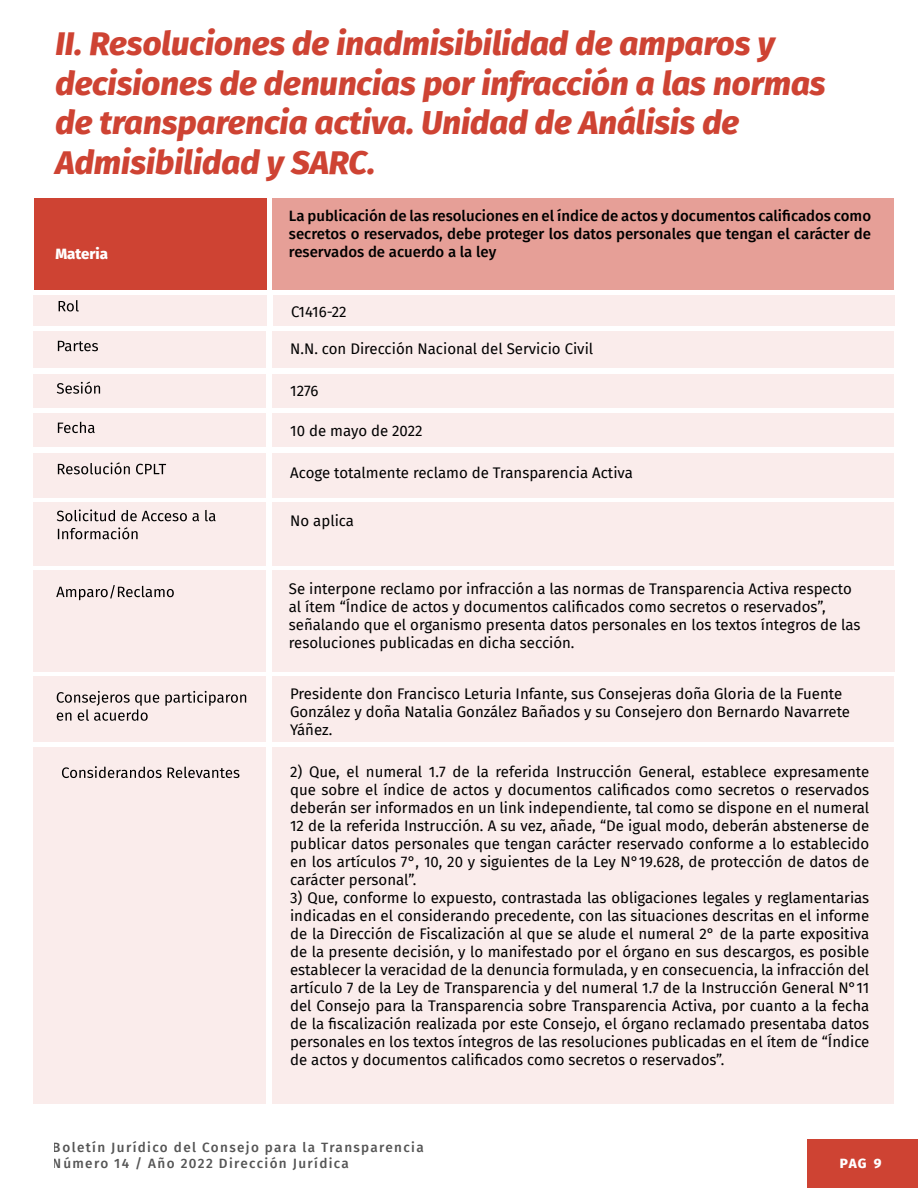
<style>
.page{position:relative;width:918px;height:1188px;background:#fff}
.page>*{position:absolute;margin:0;border:0;box-sizing:border-box;transform-origin:0 0}
.t1{font:italic 800 33px/39.6px "Fira Sans";color:#ce4333}
.t2{font:15px/18px "Fira Sans";color:#000}
.t3{font:500 15px/18px "Fira Sans";color:#000;text-align:justify}
.t4{font:800 15px "Fira Sans";color:#fff}
.t5{font:500 13.5px/16.2px "Fira Sans";letter-spacing:.1em;color:#000}
.t6{font:800 13.5px "Fira Sans";color:#fff}
</style>
<div class="page">
<div style="left:807px;top:1140px;width:111px;height:48px;background:#ce4333"></div>
<div style="left:34px;top:198px;width:233px;height:91px;background:#ce4333"></div>
<div style="left:272px;top:198px;width:622px;height:91px;background:#e69f97"></div>
<div style="left:33px;top:295px;width:234px;height:31px;background:#faeceb"></div>
<div style="left:273px;top:295px;width:621px;height:31px;background:#faeceb"></div>
<svg style="left:59px;top:300px;width:20px;height:11px"></svg>
<div style="left:34px;top:331px;width:232px;height:37px;background:#faeceb"></div>
<div style="left:272px;top:331px;width:622px;height:37px;background:#faeceb"></div>
<svg style="left:58px;top:341px;width:40px;height:10px"></svg>
<div style="left:34px;top:375px;width:232px;height:33px;background:#faeceb"></div>
<div style="left:272px;top:375px;width:622px;height:33px;background:#faeceb"></div>
<svg style="left:57px;top:382px;width:43px;height:12px"></svg>
<div style="left:34px;top:453px;width:232px;height:44px;background:#faeceb"></div>
<div style="left:272px;top:453px;width:622px;height:44px;background:#faeceb"></div>
<svg style="left:58px;top:462px;width:108px;height:12px"></svg>
<div style="left:34px;top:570px;width:232px;height:102px;background:#faeceb"></div>
<div style="left:272px;top:570px;width:622px;height:102px;background:#faeceb"></div>
<svg style="left:56px;top:585px;width:118px;height:15px"></svg>
<div style="left:34px;top:414px;width:232px;height:33px;background:#faeceb"></div>
<div style="left:272px;top:414px;width:622px;height:33px;background:#faeceb"></div>
<svg style="left:58px;top:422px;width:37px;height:11px"></svg>
<div style="left:34px;top:502px;width:232px;height:64px;background:#faeceb"></div>
<div style="left:272px;top:502px;width:622px;height:64px;background:#faeceb"></div>
<svg style="left:58px;top:527px;width:80px;height:12px"></svg>
<svg style="left:57px;top:509px;width:159px;height:12px"></svg>
<div style="left:34px;top:676px;width:232px;height:66px;background:#faeceb"></div>
<div style="left:272px;top:676px;width:622px;height:66px;background:#faeceb"></div>
<svg style="left:57px;top:691px;width:189px;height:30px"></svg>
<div style="left:34px;top:747px;width:232px;height:356px;background:#faeceb"></div>
<div style="left:272px;top:747px;width:622px;height:356px;background:#faeceb"></div>
<svg style="left:62px;top:766px;width:177px;height:12px"></svg>
<h1 class="t1" style="left:55px;top:21px;width:772px">II. Resoluciones de inadmisibilidad de amparos y decisiones de denuncias por infracción a las normas de transparencia activa. Unidad de Análisis de Admisibilidad y SARC.</h1>
<p class="t4" style="left:55px;top:241px;width:54px">Materia</p>
<p class="t3" style="left:289px;top:206px;width:584px">La publicación de las resoluciones en el índice de actos y documentos calificados como secretos o reservados, debe proteger los datos personales que tengan el carácter de reservados de acuerdo a la ley</p>
<p class="t2" style="left:291px;top:302px;width:57px">C1416-22</p>
<p class="t2" style="left:290px;top:339px;width:305px">N.N. con Dirección Nacional del Servicio Civil</p>
<p class="t2" style="left:290px;top:382px;width:30px">1276</p>
<p class="t2" style="left:290px;top:421px;width:134px">10 de mayo de 2022</p>
<p class="t2" style="left:290px;top:463px;width:344px">Acoge totalmente reclamo de Transparencia Activa</p>
<p class="t2" style="left:290px;top:511px;width:65px">No aplica</p>
<p class="t2" style="left:289px;top:579px;width:573px">Se interpone reclamo por infracción a las normas de Transparencia Activa respecto al ítem “Índice de actos y documentos calificados como secretos o reservados”, señalando que el organismo presenta datos personales en los textos íntegros de las resoluciones publicadas en dicha sección.</p>
<p class="t2" style="left:290px;top:684px;width:562px">Presidente don Francisco Leturia Infante, sus Consejeras doña Gloria de la Fuente<br>González y doña Natalia González Bañados y su Consejero don Bernardo Navarrete<br>Yáñez.</p>
<p class="t2" style="left:290px;top:763px;width:581px;text-align:justify">2) Que, el numeral 1.7 de la referida Instrucción General, establece expresamente que sobre el índice de actos y documentos calificados como secretos o reservados deberán ser informados en un link independiente, tal como se dispone en el numeral 12 de la referida Instrucción. A su vez, añade, “De igual modo, deberán abstenerse de publicar datos personales que tengan carácter reservado conforme a lo establecido en los artículos 7°, 10, 20 y siguientes de la Ley N°19.628, de protección de datos de carácter personal”.</p>
<p class="t2" style="left:290px;top:889px;width:581px;text-align:justify">3) Que, conforme lo expuesto, contrastada las obligaciones legales y reglamentarias indicadas en el considerando precedente, con las situaciones descritas en el informe de la Dirección de Fiscalización al que se alude el numeral 2° de la parte expositiva de la presente decisión, y lo manifestado por el órgano en sus descargos, es posible establecer la veracidad de la denuncia formulada, y en consecuencia, la infracción del artículo 7 de la Ley de Transparencia y del numeral 1.7 de la Instrucción General N°11 del Consejo para la Transparencia sobre Transparencia Activa, por cuanto a la fecha de la fiscalización realizada por este Consejo, el órgano reclamado presentaba datos personales en los textos íntegros de las resoluciones publicadas en el ítem de “Índice de actos y documentos calificados como secretos o reservados”.</p>
<p class="t5" style="left:53px;top:1139px;width:372px">Boletín Jurídico del Consejo para la Transparencia<br>Número 14 / Año 2022 Dirección Jurídica</p>
<p class="t6" style="left:840px;top:1151px;width:43px">PAG 9</p>
</div>
